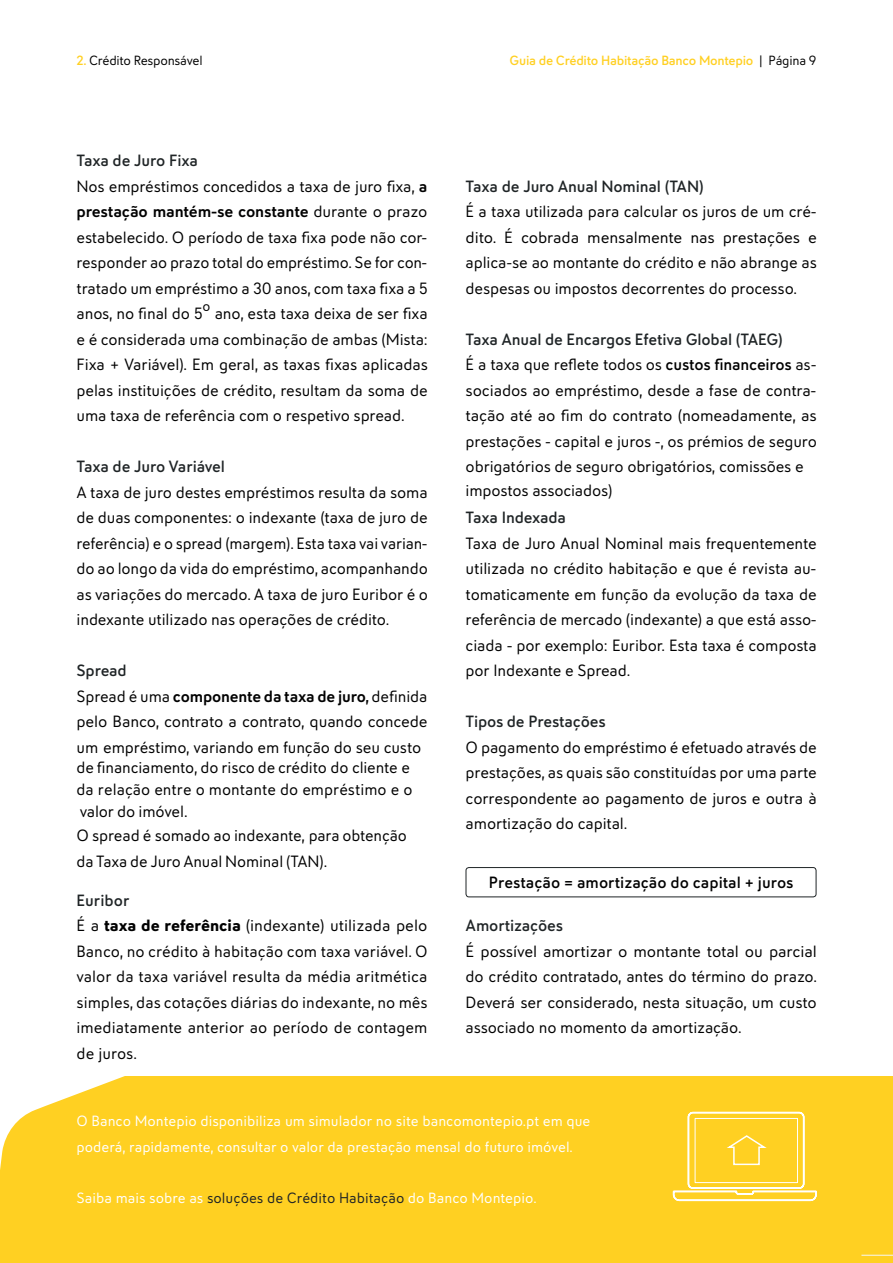
<style>
.page{position:relative;width:893px;height:1263px;background:#fff}
.page>*{position:absolute;margin:0;border:0;box-sizing:border-box;transform-origin:0 0}
.t1{font:16.5px/25.5px "Infoma";letter-spacing:-.01em;color:#000001}
.t2{font:500 16.5px "Infoma";letter-spacing:-.01em;color:#1f2426}
.t3{font:500 16.5px "Infoma";color:#000001}
.t4{font:15px/25.5px "Infoma";color:#fff}
.t5{font:500 13.5px "Infoma";letter-spacing:-.02em;color:#ffd022}
.t6{font:13.5px "Infoma";letter-spacing:-.02em;color:#000001}
.s1{font-weight:500;color:#ffd022}
.s2{font-weight:500;color:#1f2426}
.s3{font-weight:600}
.s4{font-weight:500}
.s5{font-weight:700}
.s6{font-weight:400;color:#000001}
.s7{color:#1f2426}
</style>
<div class="page">
<div style="left:0;top:1076px;width:893px;height:187px;background:#ffd022"></div>
<svg style="left:0;top:1076px;width:125px;height:94px"></svg>
<svg style="left:672px;top:1111px;width:145px;height:91px"></svg>
<div style="left:466px;top:867px;width:350px;height:30px;border:1px solid #1f2426;border-radius:3px"></div>
<p class="t6" style="left:77px;top:51px;width:128px"><span class="s1">2.</span> Crédito Responsável</p>
<p class="t1" style="left:77px;top:147px;width:353px"><span class="s2">Taxa de Juro Fixa<br></span>Nos empréstimos concedidos a taxa de juro fixa, <span class="s3">a prestação mantém-se constante</span> durante o prazo estabelecido. O período de taxa fixa pode não cor&shy;responder ao prazo total do empréstimo. Se for con&shy;tratado um empréstimo a 30 anos, com taxa fixa a 5 anos, no final do 5º ano, esta taxa deixa de ser fixa e é considerada uma combinação de ambas (Mista:<br>Fixa + Variável). Em geral, as taxas fixas aplicadas pelas instituições de crédito, resultam da soma de uma taxa de referência com o respetivo spread.</p>
<p class="t2" style="left:77px;top:455px;width:150px">Taxa de Juro Variável</p>
<p class="t1" style="left:77px;top:479px;width:353px;text-align:justify">A taxa de juro destes empréstimos resulta da soma de duas componentes: o indexante (taxa de juro de referência) e o spread (margem). Esta taxa vai varian&shy;do ao longo da vida do empréstimo, acompanhando as variações do mercado. A taxa de juro Euribor é o indexante utilizado nas operações de crédito.</p>
<p class="t1" style="left:77px;top:657px;width:353px"><span class="s2">Spread<br></span>Spread é uma <span class="s3">componente da taxa de juro</span><span class="s4">,</span> definida pelo Banco, contrato a contrato, quando concede um empréstimo, variando em função do seu custo</p>
<p class="t1" style="left:77px;top:755px;width:337px;line-height:21.9px">de financiamento, do risco de crédito do cliente e da relação entre o montante do empréstimo e o valor do imóvel.</p>
<p class="t1" style="left:77px;top:822px;width:332px">O spread é somado ao indexante, para obtenção da Taxa de Juro Anual Nominal (TAN).</p>
<p class="t1" style="left:77px;top:887px;width:353px"><span class="s2">Euribor<br></span>É a <span class="s5">taxa de referência</span> (indexante) utilizada pelo Banco, no crédito à habitação com taxa variável. O valor da taxa variável resulta da média aritmética simples, das cotações diárias do indexante, no mês imediatamente anterior ao período de contagem de juros.</p>
<p class="t5" style="left:510px;top:50px;width:308px">Guia de Crédito Habitação Banco Montepio <span class="s6">| Página 9</span></p>
<p class="t2" style="left:466px;top:175px;width:240px">Taxa de Juro Anual Nominal (TAN)</p>
<p class="t1" style="left:466px;top:198px;width:353px;text-align:justify">É a taxa utilizada para calcular os juros de um cré&shy;dito. É cobrada mensalmente nas prestações e aplica-se ao montante do crédito e não abrange as despesas ou impostos decorrentes do processo.</p>
<p class="t1" style="left:466px;top:326px;width:353px"><span class="s2">Taxa Anual de Encargos Efetiva Global (TAEG)<br></span>É a taxa que reflete todos os <span class="s4">custos financeiros</span> as&shy;sociados ao empréstimo, desde a fase de contra&shy;tação até ao fim do contrato (nomeadamente, as prestações - capital e juros -, os prémios de seguro obrigatórios de seguro obrigatórios, comissões e</p>
<p class="t1" style="left:466px;top:477px;width:148px">impostos associados)</p>
<p class="t2" style="left:466px;top:506px;width:102px">Taxa Indexada</p>
<p class="t1" style="left:466px;top:530px;width:353px;text-align:justify">Taxa de Juro Anual Nominal mais frequentemente utilizada no crédito habitação e que é revista au&shy;tomaticamente em função da evolução da taxa de referência de mercado (indexante) a que está asso&shy;ciada - por exemplo: Euribor. Esta taxa é composta por Indexante e Spread.</p>
<p class="t2" style="left:466px;top:710px;width:142px">Tipos de Prestações</p>
<p class="t1" style="left:466px;top:734px;width:353px;text-align:justify">O pagamento do empréstimo é efetuado através de prestações, as quais são constituídas por uma parte correspondente ao pagamento de juros e outra à amortização do capital.</p>
<p class="t3" style="left:489px;top:871px;width:306px">Prestação = amortização do capital + juros</p>
<p class="t2" style="left:466px;top:914px;width:99px">Amortizações</p>
<p class="t1" style="left:466px;top:938px;width:353px;text-align:justify">É possível amortizar o montante total ou parcial do crédito contratado, antes do término do prazo.<br>Deverá ser considerado, nesta situação, um custo associado no momento da amortização.</p>
<p class="t4" style="left:77px;top:1108px;width:515px">O Banco Montepio disponibiliza um simulador no site bancomontepio.pt em que poderá, rapidamente, consultar o valor da prestação mensal do futuro imóvel.</p>
<p class="t4" style="left:77px;top:1184px;width:462px">Saiba mais sobre as <span class="s7">soluções de Crédito Habitação</span> do Banco Montepio.</p>
</div>
